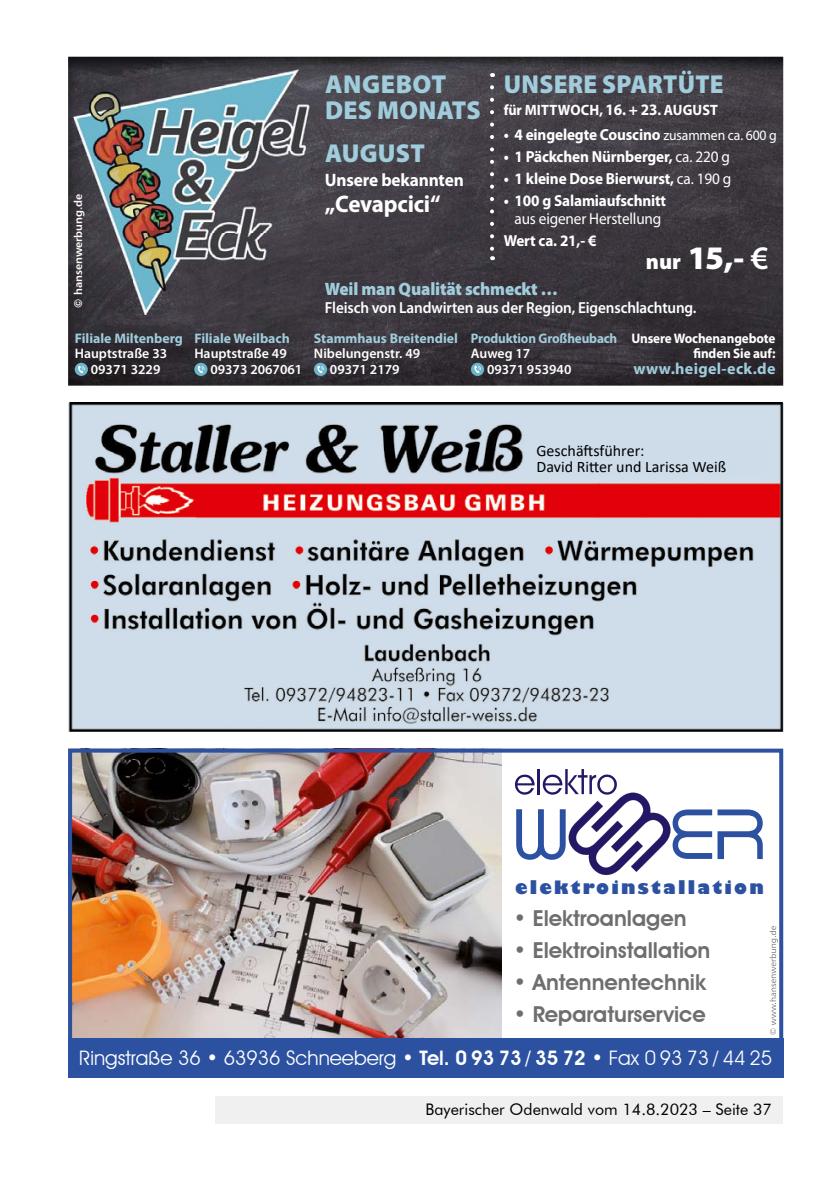
<style>
.page{position:relative;width:840px;height:1191px;background:#fff}
.page>*{position:absolute;margin:0;border:0;box-sizing:border-box;transform-origin:0 0}
.t1{font:900 33px "Myriad Pro";color:#fff}
.t2{font:900 26px/26px "Myriad Pro";letter-spacing:.01em;color:#a0ccdc}
.t3{font:900 26px "Myriad Pro";letter-spacing:.01em;color:#a0ccdc;scale:.96 1}
.t4{font:700 24px "Myriad Pro";letter-spacing:-.01em;color:#fff;scale:.96 1}
.t5{font:600 22px "Avant Garde IT Cby BT";color:#6e6e6e}
.t6{font:20px "Avant Garde IT Cby BT";color:#fff}
.t7{font:900 18px "Myriad Pro";letter-spacing:-.01em;color:#a0ccdc;scale:.95 1}
.t8{font:800 18px "Gill Sans";letter-spacing:.12em;color:#2c51a0}
.t9{font:700 18px "Myriad Pro";letter-spacing:-.01em;color:#fff;scale:.96 1}
.t10{font:700 16px "Myriad Pro";letter-spacing:-.01em;color:#fff;scale:.95 1}
.t11{font:600 16px "Myriad Pro";letter-spacing:-.01em;color:#fff;scale:.95 1}
.t12{font:16px/16px "Calibri";color:#000}
.t13{font:16px "Futura BT";color:#000}
.t14{font:16px "Myriad Pro";letter-spacing:-.01em;color:#fff;scale:.95 1}
.t15{font:700 16px "Myriad Pro";letter-spacing:.02em;color:#a0ccdc}
.t16{font:700 15px "Myriad Pro";letter-spacing:.01em;color:#fff;scale:.95 1}
.t17{font:600 13.8px/15.6px "Myriad Pro";color:#fff}
.t18{font:700 13.8px "Myriad Pro";color:#a0ccdc}
.t19{font:700 13.8px/15.6px "Myriad Pro";letter-spacing:-.01em;color:#fff;text-align:right;scale:.95 1}
.t20{font:700 13.8px "Myriad Pro";color:#a0ccdc;scale:.95 1}
.t21{font:11px "Humanist 777 BT Bold B";color:#fff}
.s1{font-size:16px}
.s2{font-weight:400;font-size:14.4px}
.s3{font-weight:400}
.s4{font-size:22px}
.s5{font-weight:600}
</style>
<div class="page">
<img style="left:69px;top:403px;width:712px;height:328px">
<div style="left:87px;top:643px;width:618px;height:84px;background:#cfdcea"></div>
<img style="left:242px;top:640px;width:366px;height:83px">
<div style="left:538px;top:439px;width:227px;height:37px;background:#cedcea"></div>
<img style="left:73px;top:753px;width:428px;height:284px">
<div style="left:68px;top:748px;width:714px;height:329px;border:4px solid #2c51a0"></div>
<svg style="left:717px;top:809px;width:45px;height:50px"></svg>
<svg style="left:515px;top:769px;width:196px;height:106px"></svg>
<div style="left:68px;top:1037px;width:714px;height:40px;background:#2c51a0"></div>
<svg style="left:769px;top:926px;width:8px;height:108px"></svg>
<img style="left:68px;top:57px;width:714px;height:329px">
<img style="left:74px;top:70px;width:237px;height:245px">
<div style="left:75px;top:363px;width:13px;height:13px;background:#6bb6cc;border-radius:50%"></div>
<svg style="left:78px;top:366px;width:7px;height:7px"></svg>
<svg style="left:194px;top:363px;width:13px;height:13px"></svg>
<svg style="left:198px;top:366px;width:6px;height:7px"></svg>
<div style="left:314px;top:363px;width:13px;height:13px;background:#6bb6cc;border-radius:50%"></div>
<svg style="left:317px;top:366px;width:7px;height:7px"></svg>
<svg style="left:489px;top:87px;width:4px;height:173px"></svg>
<svg style="left:470px;top:363px;width:14px;height:13px"></svg>
<svg style="left:474px;top:366px;width:7px;height:7px"></svg>
<div style="left:215px;top:1097px;width:567px;height:27px;background:#f0f0f0"></div>
<svg style="left:693px;top:348px;width:7px;height:10px"></svg>
<p class="t21" style="left:71px;top:308px;width:116px;rotate:-90deg">© hansenwerbung.de</p>
<p class="t18" style="left:75px;top:329px;width:110px">Filiale Miltenberg</p>
<p class="t17" style="left:91px;top:346px;width:78px;text-indent:-16px">Hauptstraße 33<br>09371 3229</p>
<p class="t18" style="left:194px;top:329px;width:97px">Filiale Weilbach</p>
<p class="t17" style="left:210px;top:346px;width:93px;text-indent:-16px">Hauptstraße 49<br>09373 2067061</p>
<h2 class="t2" style="left:325px;top:70px;width:157px">ANGEBOT<br>DES MONATS</h2>
<h2 class="t2" style="left:325px;top:139px;width:101px">AUGUST</h2>
<p class="t9" style="left:325px;top:168px;width:146px">Unsere bekannten</p>
<h3 class="t4" style="left:325px;top:188px;width:122px">„Cevapcici“</h3>
<h2 class="t3" style="left:503px;top:67px;width:230px">UNSERE SPARTÜTE</h2>
<p class="t16" style="left:503px;top:100px;width:227px">für MITTWOCH, <span class="s1">16. + 23</span>. AUGUST</p>
<p class="t10" style="left:503px;top:124px;width:289px">• 4 eingelegte Couscino <span class="s2">zusammen ca. 600 g</span></p>
<p class="t10" style="left:503px;top:146px;width:239px">• 1 Päckchen Nürnberger, <span class="s3">ca. 220 g</span></p>
<p class="t10" style="left:503px;top:168px;width:241px">• 1 kleine Dose Bierwurst, <span class="s3">ca. 190 g</span></p>
<p class="t10" style="left:503px;top:190px;width:172px">• 100 g Salamiaufschnitt</p>
<p class="t14" style="left:514px;top:209px;width:156px">aus eigener Herstellung</p>
<p class="t10" style="left:503px;top:230px;width:99px">Wert ca. 21,- €</p>
<h1 class="t1" style="left:645px;top:235px;width:124px"><span class="s4">nur</span> 15,- <span class="s5">€</span></h1>
<p class="t7" style="left:325px;top:277px;width:247px">Weil man Qualität schmeckt …</p>
<p class="t11" style="left:325px;top:297px;width:392px">Fleisch von Landwirten aus der Region, Eigenschlachtung.</p>
<p class="t18" style="left:314px;top:329px;width:145px">Stammhaus Breitendiel</p>
<p class="t17" style="left:314px;top:346px;width:108px;text-align:center">Nibelungenstr. 49<br>09371 2179</p>
<p class="t20" style="left:470px;top:329px;width:155px">Produktion Großheubach</p>
<p class="t17" style="left:486px;top:346px;width:86px;text-indent:-16px">Auweg 17<br>09371 953940</p>
<p class="t19" style="left:631px;top:330px;width:153px">Unsere Wochenangebote nden Sie auf:</p>
<p class="t15" style="left:633px;top:358px;width:143px">www.heigel-eck.de</p>
<p class="t12" style="left:536px;top:442px;width:191px">Geschäftsführer:<br>David Ritter und Larissa Weiß</p>
<p class="t8" style="left:514px;top:876px;width:250px">elektroinstallation</p>
<h3 class="t5" style="left:513px;top:905px;width:175px">• Elektroanlagen</h3>
<h3 class="t5" style="left:513px;top:937px;width:198px">• Elektroinstallation</h3>
<h3 class="t5" style="left:513px;top:969px;width:194px">• Antennentechnik</h3>
<h3 class="t5" style="left:513px;top:1001px;width:194px">• Reparaturservice</h3>
<p class="t6" style="left:79px;top:1046px;width:694px">Ringstraße 36 • 63936 Schneeberg • <span class="s5">Tel. 0 93 73 / 35 72</span> • Fax 0 93 73 / 44 25</p>
<p class="t13" style="left:425px;top:1099px;width:347px">Bayerischer Odenwald vom 14.8.2023 – Seite 37</p>
</div>
